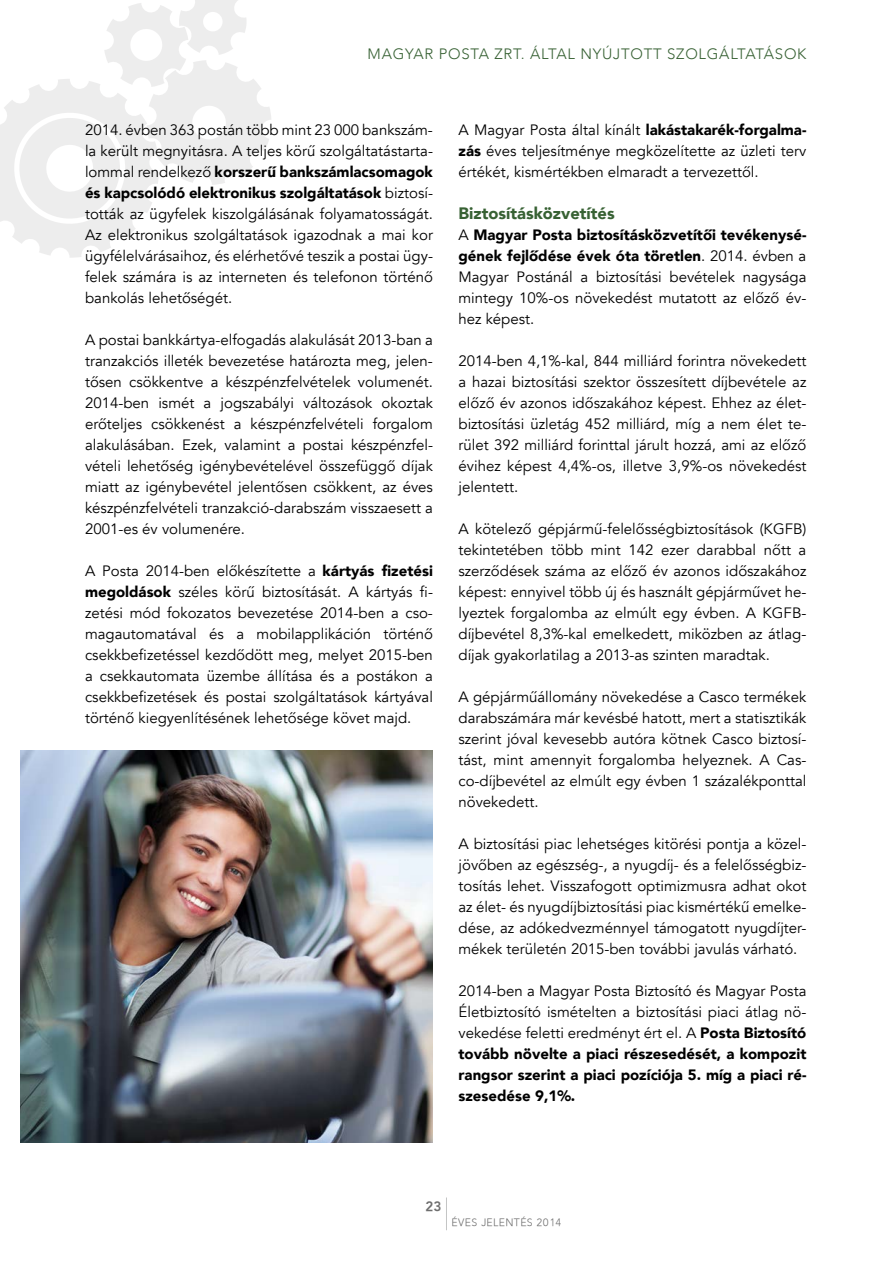
<style>
.page{position:relative;width:893px;height:1263px;background:#fff}
.page>*{position:absolute;margin:0;border:0;box-sizing:border-box;transform-origin:0 0}
.t1{font:900 16.5px "Avenir";color:#376133}
.t2{font:15px/21px "Avenir";color:#000;text-align:justify}
.t3{font:300 15px "Avenir";letter-spacing:.05em;color:#376133}
.t4{font:13.5px "Avenir Hv PFL Normal";color:#6e6e6e}
.t5{font:10.5px "Avenir Lt PFL Normal";letter-spacing:.1em;color:#6e6e6e}
.s1{font-weight:900}
</style>
<div class="page">
<svg style="left:0;top:0;width:271px;height:258px"></svg>
<hr style="left:446px;top:1197px;width:1px;height:33px;background:#c4c5c5">
<img style="left:21px;top:750px;width:412px;height:393px">
<p class="t3" style="left:368px;top:45px;width:440px">MAGYAR POSTA ZRT. ÁLTAL NYÚJTOTT SZOLGÁLTATÁSOK</p>
<p class="t2" style="left:85px;top:119px;width:349px">2014. évben 363 postán több mint 23 000 bankszám&shy;la került megnyitásra. A teljes körű szolgáltatástarta&shy;lommal rendelkező <span class="s1">korszerű bankszámlacsomagok és kapcsolódó elektronikus szolgáltatások</span> biztosí&shy;tották az ügyfelek kiszolgálásának folyamatosságát.<br>Az elektronikus szolgáltatások igazodnak a mai kor ügyfélelvárásaihoz, és elérhetővé teszik a postai ügy&shy;felek számára is az interneten és telefonon történő bankolás lehetőségét.</p>
<p class="t2" style="left:85px;top:329px;width:349px">A postai bankkártya-elfogadás alakulását 2013-ban a tranzakciós illeték bevezetése határozta meg, jelen&shy;tősen csökkentve a készpénzfelvételek volumenét.<br>2014-ben ismét a jogszabályi változások okoztak erőteljes csökkenést a készpénzfelvételi forgalom alakulásában. Ezek, valamint a postai készpénzfel&shy;vételi lehetőség igénybevételével összefüggő díjak miatt az igénybevétel jelentősen csökkent, az éves készpénzfelvételi tranzakció-darabszám visszaesett a 2001-es év volumenére.</p>
<p class="t2" style="left:85px;top:560px;width:349px">A Posta 2014-ben előkészítette a <span class="s1">kártyás fizetési megoldások</span> széles körű biztosítását. A kártyás fi&shy;zetési mód fokozatos bevezetése 2014-ben a cso&shy;magautomatával és a mobilapplikáción történő csekkbefizetéssel kezdődött meg, melyet 2015-ben a csekkautomata üzembe állítása és a postákon a csekkbefizetések és postai szolgáltatások kártyával történő kiegyenlítésének lehetősége követ majd.</p>
<p class="t2" style="left:458px;top:119px;width:349px">A Magyar Posta által kínált <span class="s1">lakástakarék-forgalma&shy;zás</span> éves teljesítménye megközelítette az üzleti terv értékét, kismértékben elmaradt a tervezettől.</p>
<p class="t1" style="left:458px;top:199px;width:158px">Biztosításközvetítés</p>
<p class="t2" style="left:458px;top:224px;width:349px">A <span class="s1">Magyar Posta biztosításközvetítői tevékenysé&shy;gének fejlődése évek óta töretlen</span>. 2014. évben a Magyar Postánál a biztosítási bevételek nagysága mintegy 10%-os növekedést mutatott az előző év&shy;hez képest.</p>
<p class="t2" style="left:458px;top:350px;width:349px">2014-ben 4,1%-kal, 844 milliárd forintra növekedett a hazai biztosítási szektor összesített díjbevétele az előző év azonos időszakához képest. Ehhez az élet&shy;biztosítási üzletág 452 milliárd, míg a nem élet te&shy;rület 392 milliárd forinttal járult hozzá, ami az előző évihez képest 4,4%-os, illetve 3,9%-os növekedést jelentett.</p>
<p class="t2" style="left:458px;top:518px;width:349px">A kötelező gépjármű-felelősségbiztosítások (KGFB) tekintetében több mint 142 ezer darabbal nőtt a szerződések száma az előző év azonos időszakához képest: ennyivel több új és használt gépjárművet he&shy;lyeztek forgalomba az elmúlt egy évben. A KGFB&shy;díjbevétel 8,3%-kal emelkedett, miközben az átlag&shy;díjak gyakorlatilag a 2013-as szinten maradtak.</p>
<p class="t2" style="left:458px;top:686px;width:349px">A gépjárműállomány növekedése a Casco termékek darabszámára már kevésbé hatott, mert a statisztikák szerint jóval kevesebb autóra kötnek Casco biztosí&shy;tást, mint amennyit forgalomba helyeznek. A Cas&shy;co-díjbevétel az elmúlt egy évben 1 százalékponttal növekedett.</p>
<p class="t2" style="left:458px;top:833px;width:349px">A biztosítási piac lehetséges kitörési pontja a közel&shy;jövőben az egészség-, a nyugdíj- és a felelősségbiz&shy;tosítás lehet. Visszafogott optimizmusra adhat okot az élet- és nyugdíjbiztosítási piac kismértékű emelke&shy;dése, az adókedvezménnyel támogatott nyugdíjter&shy;mékek területén 2015-ben további javulás várható.</p>
<p class="t2" style="left:458px;top:980px;width:349px">2014-ben a Magyar Posta Biztosító és Magyar Posta Életbiztosító ismételten a biztosítási piaci átlag nö&shy;vekedése feletti eredményt ért el. A <span class="s1">Posta Biztosító tovább növelte a piaci részesedését, a kompozit rangsor szerint a piaci pozíciója 5. míg a piaci ré&shy;szesedése 9,1%.</span></p>
<p class="t4" style="left:425px;top:1198px;width:17px">23</p>
<p class="t5" style="left:452px;top:1216px;width:111px">ÉVES JELENTÉS 2014</p>
</div>
